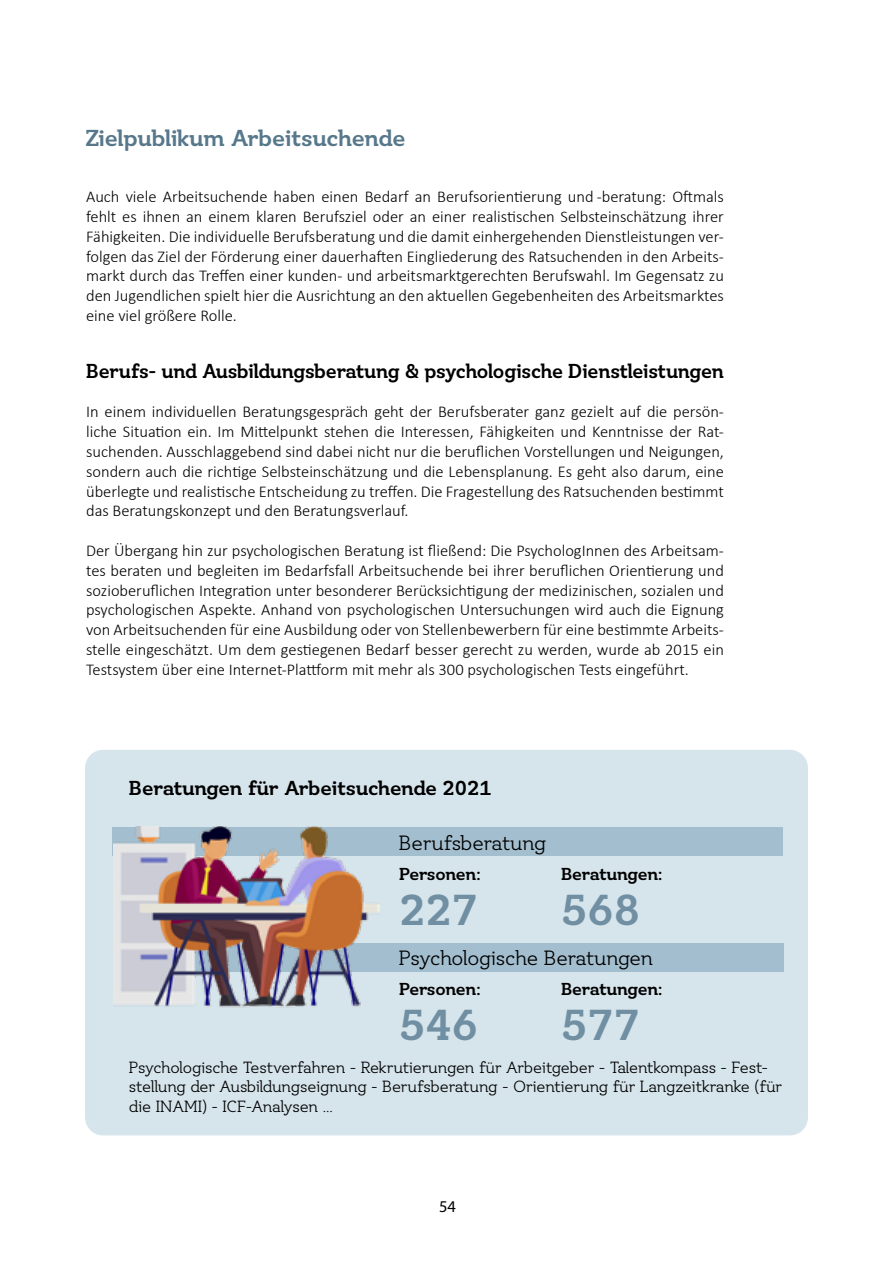
<style>
.page{position:relative;width:893px;height:1263px;background:#fff}
.page>*{position:absolute;margin:0;border:0;box-sizing:border-box;transform-origin:0 0}
.t1{font:700 45px "Ostbe Serif Office";color:#708fa2}
.t2{font:700 24px "Ostbe Serif Office";letter-spacing:-.015em;color:#57788b}
.t3{font:700 21px "Ostbe Serif Office";letter-spacing:-.02em;color:#000;scale:.96 1}
.t4{font:21px "Ostbe Serif Office";letter-spacing:-.01em;color:#000}
.t5{font:700 21px "Ostbe Serif Office";letter-spacing:-.02em;color:#000}
.t6{font:700 18px "Ostbe Serif Office";letter-spacing:-.02em;color:#000}
.t7{font:300 16.5px/19.8px "Calibri";color:#000;text-align:justify}
.t8{font:16.5px/19.5px "Ostbe Serif Office";letter-spacing:-.01em;color:#000}
.t9{font:16.5px "Myriad Variable Concept";color:#000}
</style>
<div class="page">
<div style="left:85px;top:750px;width:723px;height:385px;background:#d6e4eb;border-radius:18px"></div>
<div style="left:113px;top:827px;width:670px;height:29px;background:#a3bece"></div>
<div style="left:113px;top:943px;width:671px;height:28px;background:#a3bece"></div>
<img style="left:113px;top:826px;width:267px;height:182px">
<h2 class="t2" style="left:85px;top:124px;width:322px">Zielpublikum Arbeitsuchende</h2>
<p class="t7" style="left:86px;top:187px;width:639px">Auch viele Arbeitsuchende haben einen Bedarf an Berufsorientierung und -beratung: Oftmals fehlt es ihnen an einem klaren Berufsziel oder an einer realistischen Selbsteinschätzung ihrer Fähigkeiten. Die individuelle Berufsberatung und die damit einhergehenden Dienstleistungen ver&shy;folgen das Ziel der Förderung einer dauerhaften Eingliederung des Ratsuchenden in den Arbeits&shy;markt durch das Treffen einer kunden- und arbeitsmarktgerechten Berufswahl. Im Gegensatz zu den Jugendlichen spielt hier die Ausrichtung an den aktuellen Gegebenheiten des Arbeitsmarktes eine viel größere Rolle.</p>
<p class="t3" style="left:86px;top:359px;width:666px">Berufs- und Ausbildungsberatung &amp; psychologische Dienstleistungen</p>
<p class="t7" style="left:86px;top:402px;width:639px">In einem individuellen Beratungsgespräch geht der Berufsberater ganz gezielt auf die persön&shy;liche Situation ein. Im Mittelpunkt stehen die Interessen, Fähigkeiten und Kenntnisse der Rat&shy;suchenden. Ausschlaggebend sind dabei nicht nur die beruflichen Vorstellungen und Neigungen, sondern auch die richtige Selbsteinschätzung und die Lebensplanung. Es geht also darum, eine überlegte und realistische Entscheidung zu treffen. Die Fragestellung des Ratsuchenden bestimmt das Beratungskonzept und den Beratungsverlauf.</p>
<p class="t7" style="left:86px;top:540px;width:639px">Der Übergang hin zur psychologischen Beratung ist fließend: Die PsychologInnen des Arbeitsam&shy;tes beraten und begleiten im Bedarfsfall Arbeitsuchende bei ihrer beruflichen Orientierung und sozioberuflichen Integration unter besonderer Berücksichtigung der medizinischen, sozialen und psychologischen Aspekte. Anhand von psychologischen Untersuchungen wird auch die Eignung von Arbeitsuchenden für eine Ausbildung oder von Stellenbewerbern für eine bestimmte Arbeits&shy;stelle eingeschätzt. Um dem gestiegenen Bedarf besser gerecht zu werden, wurde ab 2015 ein Testsystem über eine Internet-Plattform mit mehr als 300 psychologischen Tests eingeführt.</p>
<p class="t5" style="left:129px;top:776px;width:364px">Beratungen für Arbeitsuchende 2021</p>
<p class="t4" style="left:399px;top:831px;width:148px">Berufsberatung</p>
<p class="t6" style="left:399px;top:863px;width:83px">Personen:</p>
<p class="t6" style="left:561px;top:863px;width:103px">Beratungen:</p>
<h1 class="t1" style="left:399px;top:884px;width:80px">227</h1>
<h1 class="t1" style="left:561px;top:884px;width:80px">568</h1>
<p class="t4" style="left:399px;top:946px;width:256px">Psychologische Beratungen</p>
<p class="t6" style="left:399px;top:978px;width:83px">Personen:</p>
<p class="t6" style="left:561px;top:978px;width:103px">Beratungen:</p>
<h1 class="t1" style="left:399px;top:999px;width:80px">546</h1>
<h1 class="t1" style="left:561px;top:999px;width:80px">577</h1>
<p class="t8" style="left:129px;top:1058px;width:655px">Psychologische Testverfahren - Rekrutierungen für Arbeitgeber - Talentkompass - Fest&shy;stellung der Ausbildungseignung - Berufsberatung - Orientierung für Langzeitkranke (für die INAMI) - ICF-Analysen ...</p>
<p class="t9" style="left:439px;top:1196px;width:18px">54</p>
</div>
